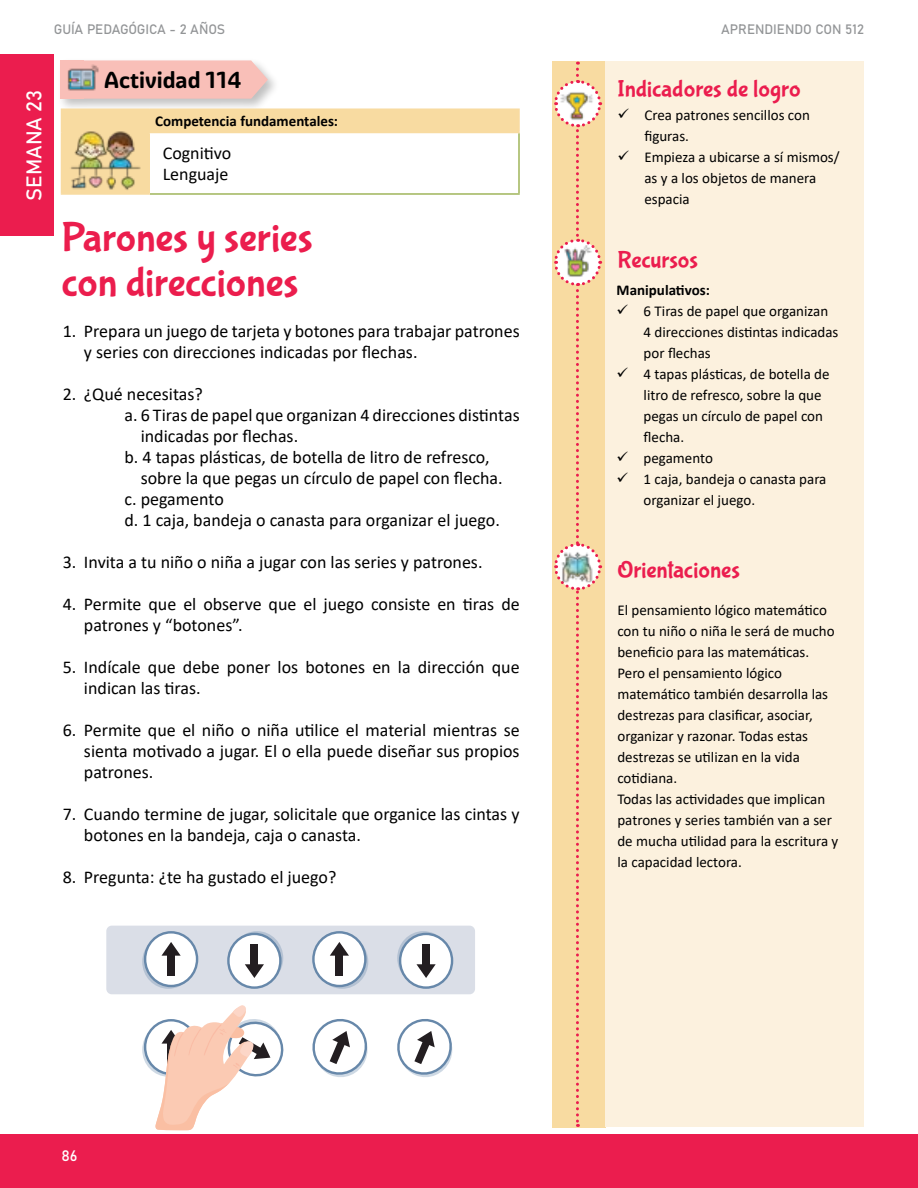
<style>
.page{position:relative;width:918px;height:1188px;background:#fff}
.page>*{position:absolute;margin:0;border:0;box-sizing:border-box;transform-origin:0 0}
.t1{font:42px/45px "Bubblegum Sans";color:#eb1d4d}
.t2{font:24px "Bubblegum Sans";color:#eb1d4e}
.t3{font:700 22.5px "Graviola Soft";color:#000}
.t4{font:21px "Bahnschrift";letter-spacing:-.005em;color:#fff}
.t5{font:18px/21px "Calibri";color:#000}
.t6{font:15px/21px "Calibri";color:#000}
.t7{font:700 15px "Calibri";color:#000}
.t8{font:15px "Bahnschrift";color:#fff}
.t9{font:13.5px "Bahnschrift";letter-spacing:-.01em;color:#939597}
</style>
<div class="page">
<div style="left:0;top:1134px;width:918px;height:54px;background:#eb1d4e"></div>
<div style="left:0;top:54px;width:54px;height:182px;background:#eb1d4e"></div>
<div style="left:106px;top:926px;width:369px;height:68px;background:#dadee7;border-radius:5px"></div>
<div style="left:552px;top:61px;width:54px;height:1067px;background:#f8dba1"></div>
<div style="left:606px;top:62px;width:258px;height:1065px;background:#fcf1de"></div>
<div style="left:57px;top:57px;width:223px;height:55px;background:#000;opacity:.25"></div>
<svg style="left:101px;top:60px;width:167px;height:39px;background:#f7c1ba"></svg>
<img style="left:61px;top:60px;width:40px;height:41px">
<hr style="left:61px;top:193px;width:89px;height:2px;background:#f8dba1">
<hr style="left:518px;top:133px;width:2px;height:60px;background:#a0b55a">
<hr style="left:150px;top:193px;width:370px;height:2px;background:#a0b55a">
<hr style="left:61px;top:108px;width:88px;height:2px;background:#f8dba1">
<svg style="left:61px;top:110px;width:458px;height:84px"></svg>
<hr style="left:61px;top:132px;width:1px;height:61px;background:#f8dba1">
<hr style="left:148px;top:133px;width:2px;height:60px;background:#f8dba1">
<hr style="left:149px;top:108px;width:371px;height:2px;background:#f8dba1">
<hr style="left:148px;top:110px;width:2px;height:22px;background:#f8dba1">
<hr style="left:518px;top:110px;width:2px;height:22px;background:#f8dba1">
<hr style="left:148px;top:132px;width:372px;height:1px;background:#f8dba1">
<img style="left:67px;top:121px;width:76px;height:73px">
<svg style="left:554px;top:62px;width:49px;height:1065px"></svg>
<img style="left:560px;top:550px;width:35px;height:34px">
<svg style="left:142px;top:935px;width:53px;height:54px"></svg>
<div style="left:145px;top:932px;width:52px;height:54px;background:#fff;border-radius:50%"></div>
<div style="left:144px;top:931px;width:54px;height:56px;border:2px solid #6788aa;border-radius:50%"></div>
<div style="left:167px;top:954px;width:8px;height:22px;background:#231e21"></div>
<svg style="left:162px;top:942px;width:19px;height:14px"></svg>
<svg style="left:142px;top:1023px;width:53px;height:54px"></svg>
<svg style="left:145px;top:1020px;width:52px;height:54px"></svg>
<svg style="left:397px;top:931px;width:53px;height:54px"></svg>
<div style="left:400px;top:934px;width:52px;height:54px;background:#fff;border-radius:50%"></div>
<div style="left:399px;top:933px;width:54px;height:56px;border:2px solid #6788aa;border-radius:50%"></div>
<div style="left:422px;top:944px;width:8px;height:21px;background:#231e21"></div>
<svg style="left:416px;top:964px;width:20px;height:14px"></svg>
<svg style="left:231px;top:931px;width:52px;height:54px"></svg>
<div style="left:228px;top:934px;width:52px;height:54px;background:#fff;border-radius:50%"></div>
<div style="left:227px;top:933px;width:55px;height:56px;border:2px solid #6788aa;border-radius:50%"></div>
<div style="left:251px;top:944px;width:7px;height:21px;background:#231e21"></div>
<svg style="left:245px;top:964px;width:19px;height:14px"></svg>
<svg style="left:316px;top:935px;width:52px;height:54px"></svg>
<div style="left:313px;top:932px;width:52px;height:54px;background:#fff;border-radius:50%"></div>
<div style="left:312px;top:931px;width:55px;height:56px;border:2px solid #6788aa;border-radius:50%"></div>
<div style="left:336px;top:954px;width:7px;height:22px;background:#231e21"></div>
<svg style="left:330px;top:942px;width:19px;height:14px"></svg>
<svg style="left:312px;top:1019px;width:56px;height:58px"></svg>
<svg style="left:397px;top:1019px;width:56px;height:58px"></svg>
<svg style="left:155px;top:1005px;width:129px;height:125px"></svg>
<p class="t9" style="left:54px;top:21px;width:173px">GUÍA PEDAGÓGICA - 2 AÑOS</p>
<p class="t9" style="left:721px;top:21px;width:144px">APRENDIENDO CON 512</p>
<p class="t4" style="left:22px;top:201px;width:112px;rotate:-90deg">SEMANA 23</p>
<p class="t3" style="left:104px;top:71px;width:139px">Actividad 114</p>
<p class="t7" style="left:155px;top:111px;width:184px">Competencia fundamentales:</p>
<p class="t5" style="left:163px;top:143px;width:70px">Cognitivo<br>Lenguaje</p>
<h1 class="t1" style="left:61px;top:218px;width:253px">Parones y series con direcciones</h1>
<p class="t5" style="left:84px;top:320px;width:437px;text-indent:-21px">1. Prepara un juego de tarjeta y botones para trabajar patrones y series con direcciones indicadas por flechas.</p>
<p class="t5" style="left:63px;top:383px;width:142px">2. ¿Qué necesitas?</p>
<p class="t5" style="left:124px;top:404px;width:397px">a. 6 Tiras de papel que organizan 4 direcciones distintas</p>
<p class="t5" style="left:141px;top:425px;width:159px">indicadas por flechas.</p>
<p class="t5" style="left:124px;top:446px;width:367px">b. 4 tapas plásticas, de botella de litro de refresco,</p>
<p class="t5" style="left:141px;top:467px;width:363px">sobre la que pegas un círculo de papel con flecha.</p>
<p class="t5" style="left:124px;top:488px;width:101px">c. pegamento</p>
<p class="t5" style="left:124px;top:509px;width:377px">d. 1 caja, bandeja o canasta para organizar el juego.</p>
<p class="t5" style="left:63px;top:551px;width:421px">3. Invita a tu niño o niña a jugar con las series y patrones.</p>
<p class="t5" style="left:84px;top:593px;width:437px;text-indent:-21px">4. Permite que el observe que el juego consiste en tiras de patrones y “botones”.</p>
<p class="t5" style="left:84px;top:656px;width:437px;text-indent:-21px">5. Indícale que debe poner los botones en la dirección que indican las tiras.</p>
<p class="t5" style="left:84px;top:719px;width:437px;text-align:justify;text-indent:-21px">6. Permite que el niño o niña utilice el material mientras se sienta motivado a jugar. El o ella puede diseñar sus propios patrones.</p>
<p class="t5" style="left:84px;top:803px;width:437px;text-indent:-21px">7. Cuando termine de jugar, solicitale que organice las cintas y botones en la bandeja, caja o canasta.</p>
<p class="t5" style="left:63px;top:866px;width:275px">8. Pregunta: ¿te ha gustado el juego?</p>
<h2 class="t2" style="left:617px;top:78px;width:185px">Indicadores de logro</h2>
<p class="t6" style="left:644px;top:106px;width:197px">Crea patrones sencillos con figuras.<br>Empieza a ubicarse a sí mismos/ as y a los objetos de manera espacia</p>
<h2 class="t2" style="left:617px;top:249px;width:82px">Recursos</h2>
<p class="t7" style="left:617px;top:279px;width:95px">Manipulativos:</p>
<p class="t6" style="left:644px;top:302px;width:196px">6 Tiras de papel que organizan<br>4 direcciones distintas indicadas por flechas<br>4 tapas plásticas, de botella de litro de refresco, sobre la que pegas un círculo de papel con flecha.<br>pegamento<br>1 caja, bandeja o canasta para organizar el juego.</p>
<h2 class="t2" style="left:617px;top:559px;width:124px">Orientaciones</h2>
<p class="t6" style="left:617px;top:599px;width:222px">El pensamiento lógico matemático con tu niño o niña le será de mucho beneficio para las matemáticas.<br>Pero el pensamiento lógico matemático también desarrolla las destrezas para clasificar, asociar, organizar y razonar. Todas estas destrezas se utilizan en la vida cotidiana.<br>Todas las actividades que implican patrones y series también van a ser de mucha utilidad para la escritura y la capacidad lectora.</p>
<p class="t8" style="left:61px;top:1147px;width:18px">86</p>
</div>
